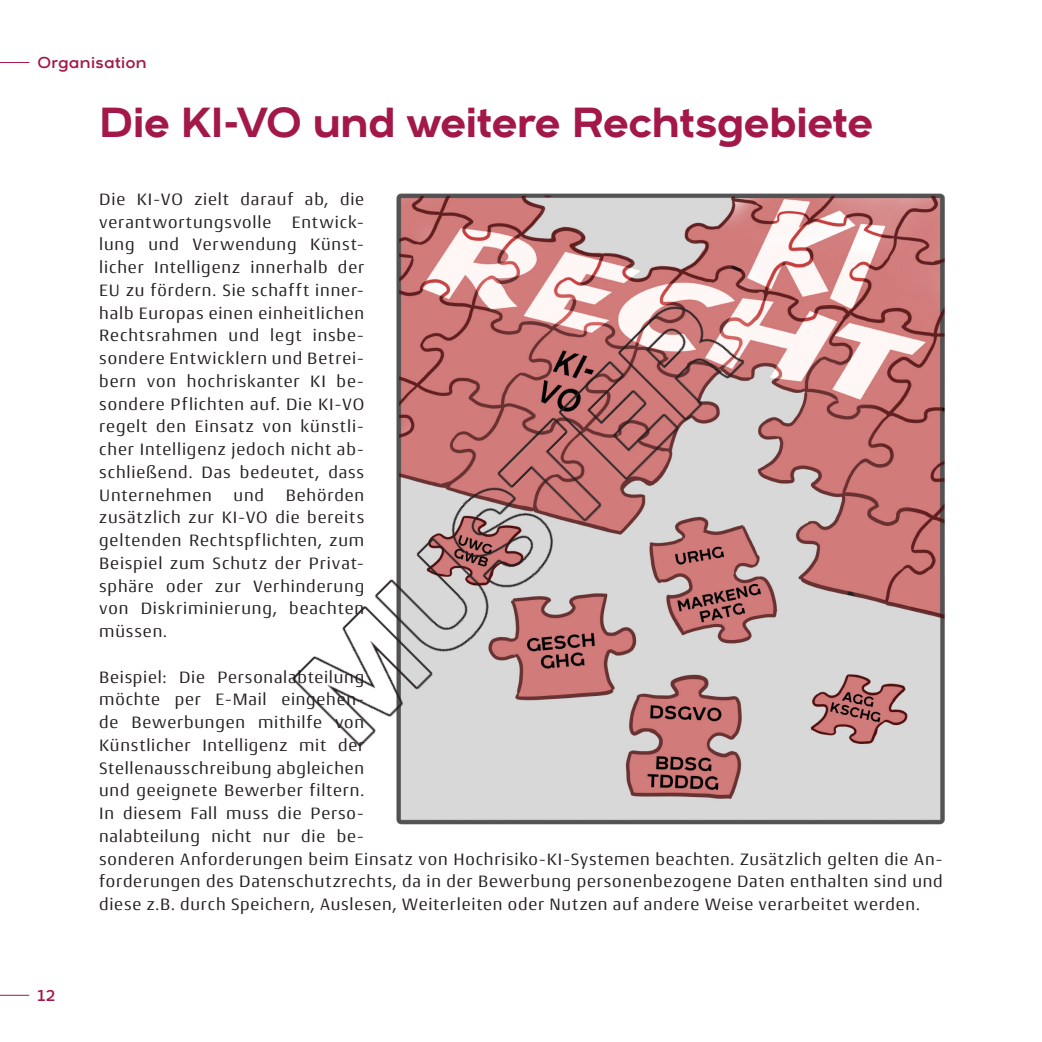
<style>
.page{position:relative;width:1042px;height:1042px;background:#fff}
.page>*{position:absolute;margin:0;border:0;box-sizing:border-box;transform-origin:0 0}
.t1{font:700 42px "Arkibal";letter-spacing:-.03em;color:#a31849}
.t2{font:17.5px/22.8px "Conto";letter-spacing:.045em;color:#231f20;text-align:justify}
.t3{font:15.75px "Arkibal";letter-spacing:.02em;color:#a31849}
</style>
<div class="page">
<svg style="left:0;top:995px;width:29px;height:1px"></svg>
<svg style="left:0;top:62px;width:29px;height:1px"></svg>
<img style="left:396px;top:193px;width:549px;height:632px">
<img style="left:292px;top:266px;width:484px;height:510px">
<p class="t3" style="left:37px;top:52px;width:111px">Organisation</p>
<h1 class="t1" style="left:99px;top:92px;width:776px">Die KI-VO und weitere Rechtsgebiete</h1>
<p class="t3" style="left:37px;top:985px;width:19px">12</p>
<p class="t2" style="left:99px;top:187px;width:266px">Die KI-VO zielt darauf ab, die verantwortungsvolle Entwick&shy;lung und Verwendung Künst&shy;licher Intelligenz innerhalb der EU zu fördern. Sie schafft inner&shy;halb Europas einen einheitlichen Rechtsrahmen und legt insbe&shy;sondere Entwicklern und Betrei&shy;bern von hochriskanter KI be&shy;sondere Pflichten auf. Die KI-VO regelt den Einsatz von künstli&shy;cher Intelligenz jedoch nicht ab&shy;schließend. Das bedeutet, dass Unternehmen und Behörden zusätzlich zur KI-VO die bereits geltenden Rechtspflichten, zum Beispiel zum Schutz der Privat&shy;sphäre oder zur Verhinderung von Diskriminierung, beachten müssen.</p>
<p class="t2" style="left:99px;top:665px;width:845px;text-align:left">Beispiel: Die Personalabteilung<br>möchte per E-Mail eingehen-<br>de Bewerbungen mithilfe von<br>Künstlicher Intelligenz mit der<br>Stellenausschreibung abgleichen<br>und geeignete Bewerber filtern.<br>In diesem Fall muss die Perso-<br>nalabteilung nicht nur die be-<br>sonderen Anforderungen beim Einsatz von Hochrisiko-KI-Systemen beachten. Zusätzlich gelten die An&shy;forderungen des Datenschutzrechts, da in der Bewerbung personenbezogene Daten enthalten sind und diese z.B. durch Speichern, Auslesen, Weiterleiten oder Nutzen auf andere Weise verarbeitet werden.</p>
</div>
